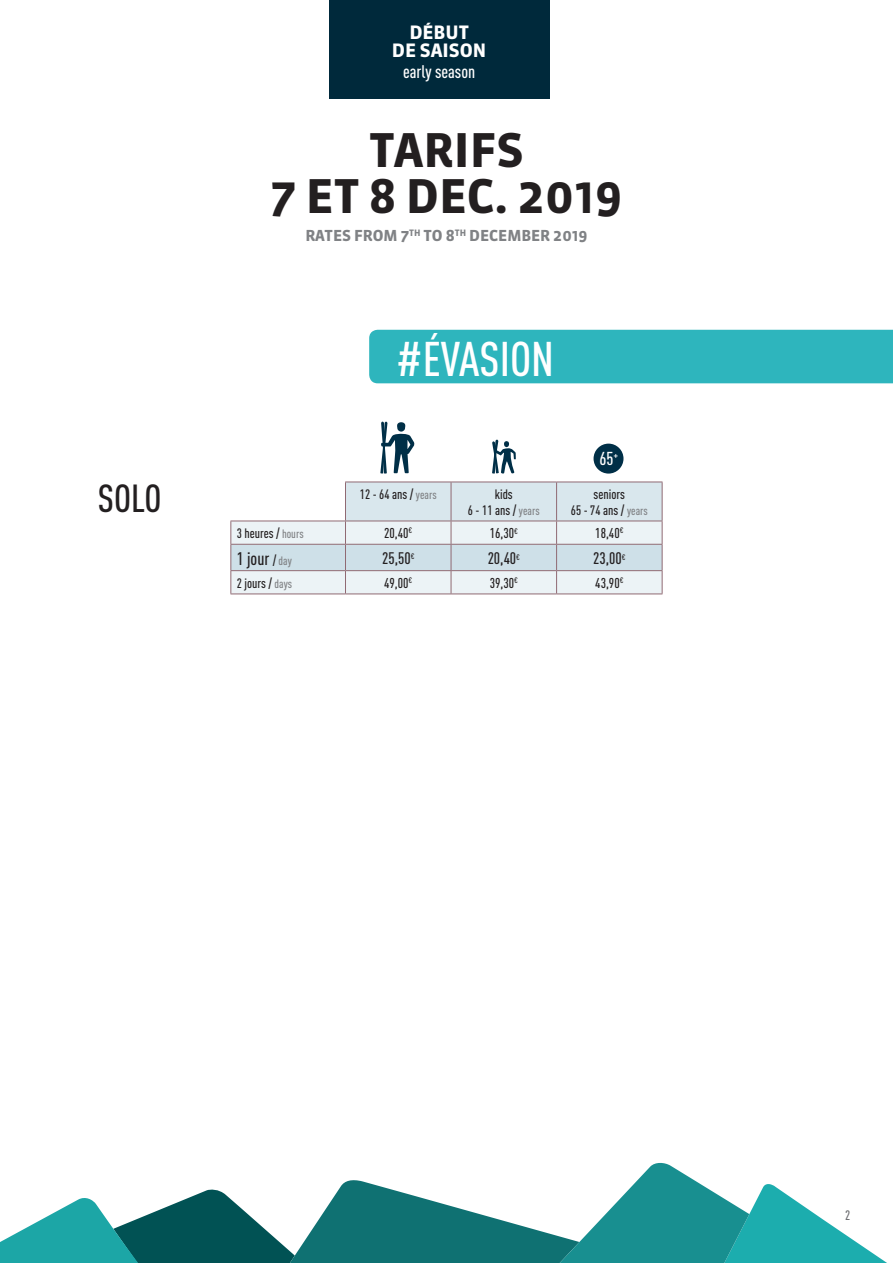
<style>
.page{position:relative;width:893px;height:1263px;background:#fff}
.page>*{position:absolute;margin:0;border:0;box-sizing:border-box;transform-origin:0 0}
.t1{font:500 48px "DIN Cond";color:#fff}
.t2{font:700 46.2px "Sanuk OT";color:#231f20}
.t3{font:500 38.55px "DIN Cond";color:#231f20}
.t4{font:700 18.45px "Sanuk OT";color:#fff}
.t5{font:500 18.45px "DIN Cond";color:#fff}
.t6{font:500 18px "DIN Cond";color:#fff}
.t7{font:500 18px "DIN Cond";color:#231f20}
.t8{font:500 16.5px "DIN Cond";color:#231f20}
.t9{font:700 15.15px "Sanuk OT";color:#808285}
.t10{font:500 14.1px "DIN Cond";color:#231f20}
.t11{font:500 13.5px "DIN Cond";color:#231f20}
.t12{font:500 13.5px "DIN Cond";color:#6c6d70}
.s1{font-size:12px;color:#808285}
.s2{font-size:13.5px}
</style>
<div class="page">
<svg style="left:639px;top:1162px;width:52px;height:16px"></svg>
<svg style="left:0;top:1178px;width:887px;height:85px"></svg>
<div style="left:369px;top:330px;width:524px;height:53px;background:#2eb5bd"></div>
<svg style="left:230px;top:482px;width:433px;height:112px;background:#dee6eb"></svg>
<hr style="left:557px;top:570px;width:105px;height:1px;background:#906a73">
<svg style="left:380px;top:422px;width:35px;height:52px"></svg>
<svg style="left:492px;top:440px;width:24px;height:34px"></svg>
<div style="left:594px;top:444px;width:29px;height:30px;background:#002f47;border-radius:50%"></div>
<div style="left:329px;top:0;width:220px;height:99px;background:#00293b"></div>
<p class="t3" style="left:98px;top:476px;width:65px">SOLO</p>
<p class="t4" style="left:409px;top:20px;width:61px">DÉBUT</p>
<p class="t4" style="left:392px;top:39px;width:96px">DE SAISON</p>
<p class="t6" style="left:403px;top:61px;width:74px">early season</p>
<p class="t2" style="left:369px;top:122px;width:156px">TARIFS</p>
<p class="t2" style="left:271px;top:168px;width:353px">7 ET 8 DEC. 2019</p>
<p class="t9" style="left:305px;top:226px;width:284px">RATES FROM 7<sup>TH</sup> TO 8<sup>TH</sup> DECEMBER 2019</p>
<p class="t1" style="left:396px;top:330px;width:160px">#ÉVASION</p>
<p class="t11" style="left:360px;top:486px;width:78px">12 - 64 ans / <span class="s1">years</span></p>
<p class="t11" style="left:495px;top:486px;width:20px">kids</p>
<p class="t11" style="left:468px;top:502px;width:73px">6 - 11 ans / <span class="s1">years</span></p>
<p class="t5" style="left:599px;top:447px;width:20px">65<sup>+</sup></p>
<p class="t11" style="left:594px;top:486px;width:33px">seniors</p>
<p class="t11" style="left:571px;top:502px;width:78px">65 - 74 ans / <span class="s1">years</span></p>
<p class="t11" style="left:237px;top:525px;width:68px">3 heures / <span class="s1">hours</span></p>
<p class="t10" style="left:384px;top:525px;width:30px">20,40<sup>€</sup></p>
<p class="t10" style="left:490px;top:525px;width:30px">16,30<sup>€</sup></p>
<p class="t10" style="left:595px;top:525px;width:30px">18,40<sup>€</sup></p>
<p class="t7" style="left:237px;top:548px;width:57px">1 jour <span class="s2">/</span> <span class="s1">day</span></p>
<p class="t8" style="left:382px;top:548px;width:34px">25,50<sup>€</sup></p>
<p class="t8" style="left:488px;top:548px;width:34px">20,40<sup>€</sup></p>
<p class="t8" style="left:593px;top:548px;width:34px">23,00<sup>€</sup></p>
<p class="t11" style="left:237px;top:575px;width:57px">2 jours / <span class="s1">days</span></p>
<p class="t10" style="left:384px;top:574px;width:30px">49,00<sup>€</sup></p>
<p class="t10" style="left:490px;top:574px;width:30px">39,30<sup>€</sup></p>
<p class="t10" style="left:595px;top:574px;width:30px">43,90<sup>€</sup></p>
<p class="t12" style="left:845px;top:1208px;width:7px">2</p>
</div>
